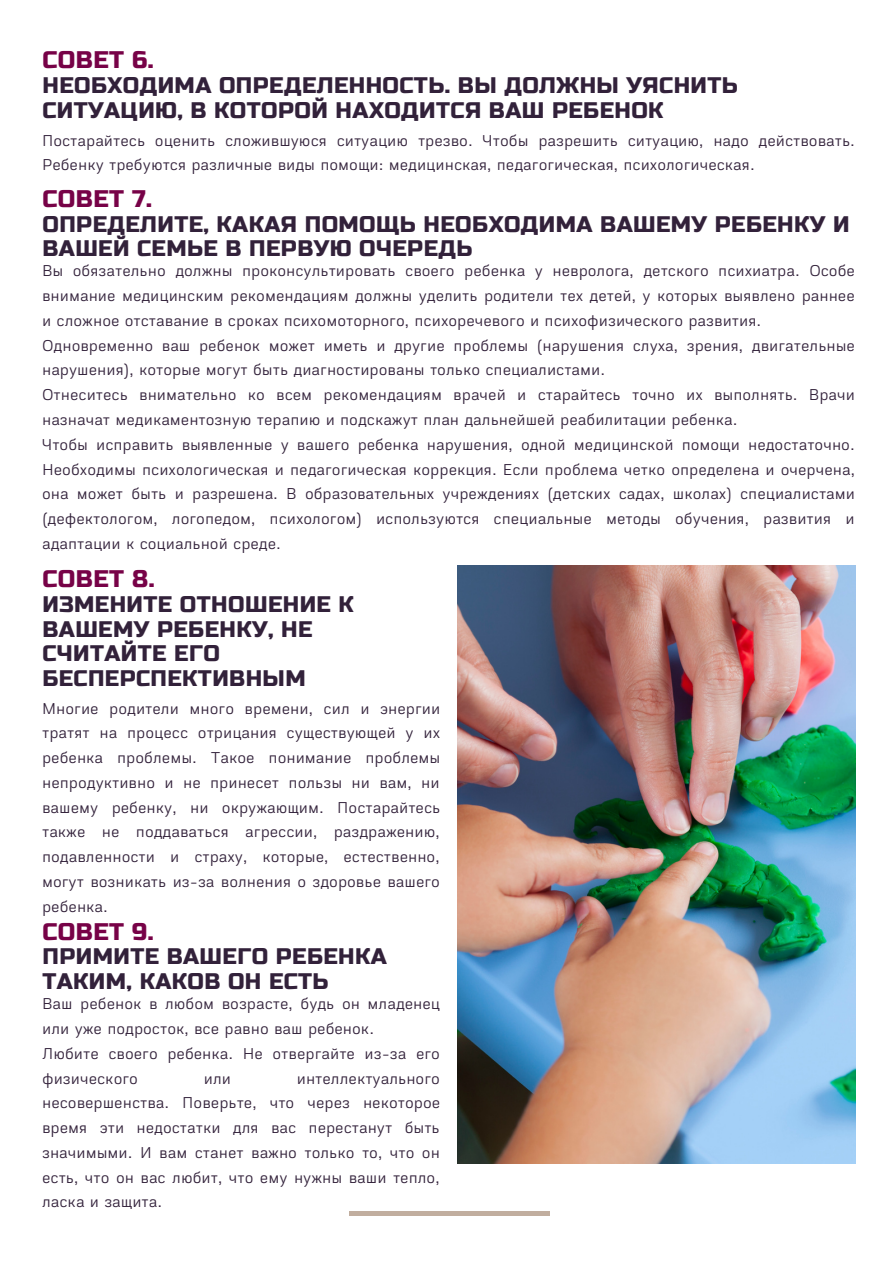
<style>
.page{position:relative;width:894px;height:1264px;background:#fff}
.page>*{position:absolute;margin:0;border:0;box-sizing:border-box;transform-origin:0 0}
.t1{font:24px "Russo One";letter-spacing:.02em;color:#770247}
.t2{font:22.5px/24.8px "Russo One";letter-spacing:.02em;color:#32213a}
.t3{font:16.5px/24.8px "Akzentica 4 F";letter-spacing:.04em;color:#32213a}
</style>
<div class="page">
<div style="left:349px;top:1211px;width:200px;height:5px;background:#c1ae9f"></div>
<img style="left:457px;top:565px;width:398px;height:598px">
<p class="t1" style="left:42px;top:46px;width:113px">СОВЕТ 6.</p>
<p class="t2" style="left:42px;top:73px;width:696px">НЕОБХОДИМА ОПРЕДЕЛЕННОСТЬ. ВЫ ДОЛЖНЫ УЯСНИТЬ<br>СИТУАЦИЮ, В КОТОРОЙ НАХОДИТСЯ ВАШ РЕБЕНОК</p>
<p class="t3" style="left:42px;top:129px;width:813px">Постарайтесь оценить сложившуюся ситуацию трезво. Чтобы разрешить ситуацию, надо действовать.<br>Ребенку требуются различные виды помощи: медицинская, педагогическая, психологическая.</p>
<p class="t1" style="left:42px;top:184px;width:111px">СОВЕТ 7.</p>
<p class="t2" style="left:42px;top:212px;width:808px">ОПРЕДЕЛИТЕ, КАКАЯ ПОМОЩЬ НЕОБХОДИМА ВАШЕМУ РЕБЕНКУ И<br>ВАШЕЙ СЕМЬЕ В ПЕРВУЮ ОЧЕРЕДЬ</p>
<p class="t3" style="left:42px;top:260px;width:813px;text-align:justify">Вы обязательно должны проконсультировать своего ребенка у невролога, детского психиатра. Особе внимание медицинским рекомендациям должны уделить родители тех детей, у которых выявлено раннее и сложное отставание в сроках психомоторного, психоречевого и психофизического развития.</p>
<p class="t3" style="left:42px;top:334px;width:813px">Одновременно ваш ребенок может иметь и другие проблемы (нарушения слуха, зрения, двигательные нарушения), которые могут быть диагностированы только специалистами.</p>
<p class="t3" style="left:42px;top:384px;width:813px">Отнеситесь внимательно ко всем рекомендациям врачей и старайтесь точно их выполнять. Врачи назначат медикаментозную терапию и подскажут план дальнейшей реабилитации ребенка.</p>
<p class="t3" style="left:42px;top:433px;width:813px;text-align:justify">Чтобы исправить выявленные у вашего ребенка нарушения, одной медицинской помощи недостаточно.<br>Необходимы психологическая и педагогическая коррекция. Если проблема четко определена и очерчена, она может быть и разрешена. В образовательных учреждениях (детских садах, школах) специалистами (дефектологом, логопедом, психологом) используются специальные методы обучения, развития и адаптации к социальной среде.</p>
<p class="t1" style="left:42px;top:565px;width:114px">СОВЕТ 8.</p>
<p class="t2" style="left:42px;top:592px;width:313px">ИЗМЕНИТЕ ОТНОШЕНИЕ К<br>ВАШЕМУ РЕБЕНКУ, НЕ<br>СЧИТАЙТЕ ЕГО<br>БЕСПЕРСПЕКТИВНЫМ</p>
<p class="t3" style="left:42px;top:697px;width:399px;text-align:justify">Многие родители много времени, сил и энергии тратят на процесс отрицания существующей у их ребенка проблемы. Такое понимание проблемы непродуктивно и не принесет пользы ни вам, ни вашему ребенку, ни окружающим. Постарайтесь также не поддаваться агрессии, раздражению, подавленности и страху, которые, естественно, могут возникать из-за волнения о здоровье вашего ребенка.</p>
<p class="t1" style="left:42px;top:917px;width:113px">СОВЕТ 9.</p>
<p class="t2" style="left:42px;top:944px;width:346px">ПРИМИТЕ ВАШЕГО РЕБЕНКА<br>ТАКИМ, КАКОВ ОН ЕСТЬ</p>
<p class="t3" style="left:42px;top:993px;width:399px">Ваш ребенок в любом возрасте, будь он младенец или уже подросток, все равно ваш ребенок.</p>
<p class="t3" style="left:42px;top:1042px;width:398px">Любите своего ребенка. Не отвергайте из-за его физического</p>
<p class="t3" style="left:42px;top:1067px;width:399px;text-align:justify;text-indent:254px">интеллектуального несовершенства. Поверьте, что через некоторое время эти недостатки для вас перестанут быть значимыми. И вам станет важно только то, что он есть, что он вас любит, что ему нужны ваши тепло, ласка и защита.</p>
<p class="t3" style="left:204px;top:1067px;width:28px">или</p>
</div>
